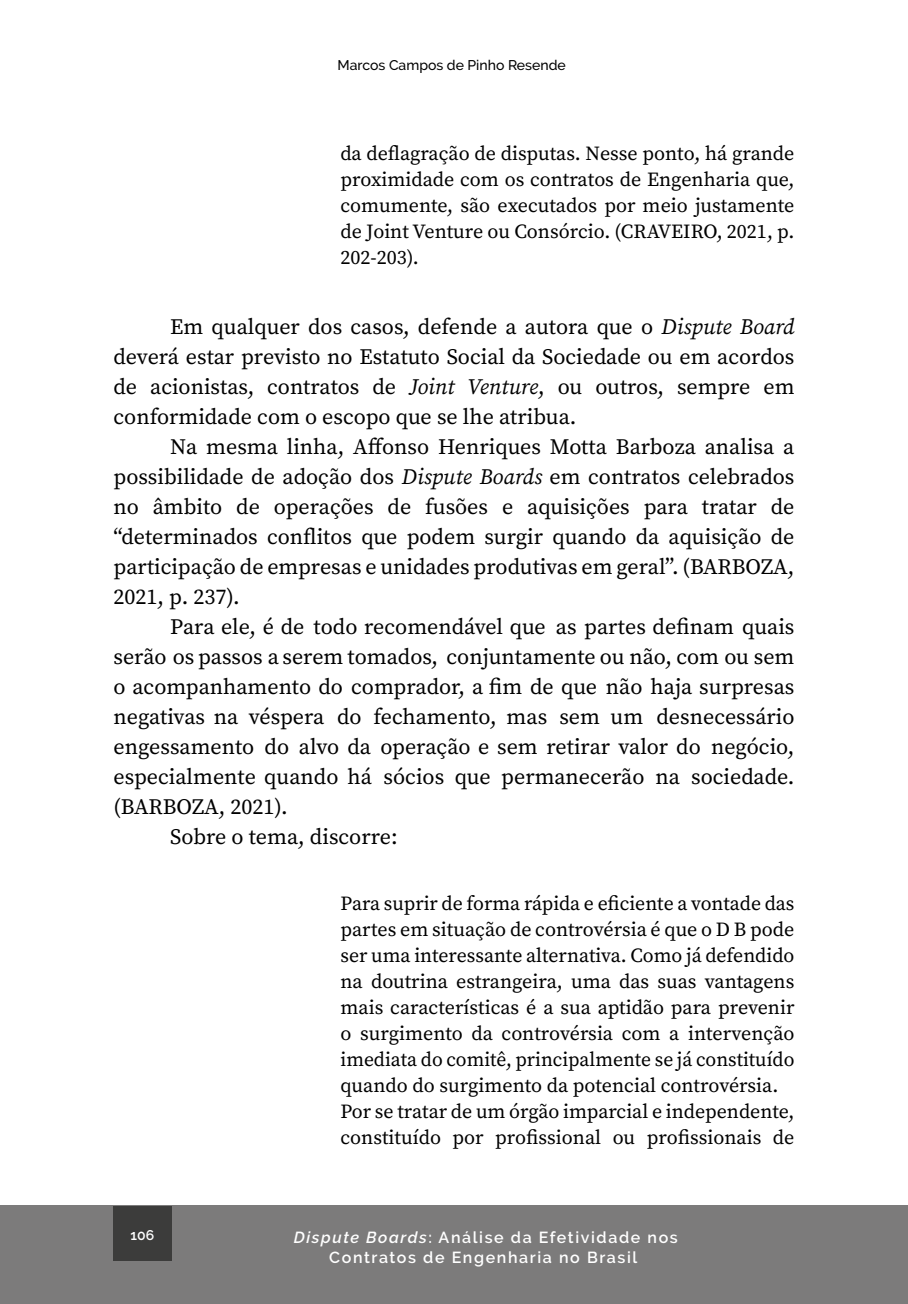
<style>
.page{position:relative;width:908px;height:1304px;background:#fff}
.page>*{position:absolute;margin:0;border:0;box-sizing:border-box;transform-origin:0 0}
.t1{font:22px/30px "Source Serif Pro";color:#000;text-align:justify}
.t2{font:20px/26px "Source Serif Pro";color:#000;text-align:justify}
.t3{font:600 16px/20px "Raleway";letter-spacing:.1em;color:#fff;text-align:center}
.t4{font:500 14px "Raleway";color:#000}
.t5{font:600 14px "Raleway";color:#fff}
.s1{font-style:italic}
</style>
<div class="page">
<div style="left:0;top:1205px;width:907px;height:99px;background:#7c7b7b"></div>
<div style="left:113px;top:1206px;width:58px;height:54px;background:#3c3c3b"></div>
<p class="t4" style="left:337px;top:57px;width:229px">Marcos Campos de Pinho Resende</p>
<p class="t2" style="left:340px;top:140px;width:455px">da deflagração de disputas. Nesse ponto, há grande proximidade com os contratos de Engenharia que, comumente, são executados por meio justamente de Joint Venture ou Consórcio. (CRAVEIRO, 2021, p.<br>202-203).</p>
<p class="t1" style="left:113px;top:311px;width:682px;text-indent:57px">Em qualquer dos casos, defende a autora que o <span class="s1">Dispute Board </span>deverá estar previsto no Estatuto Social da Sociedade ou em acordos de acionistas, contratos de <span class="s1">Joint Venture</span>, ou outros, sempre em conformidade com o escopo que se lhe atribua.</p>
<p class="t1" style="left:113px;top:431px;width:682px;text-indent:57px">Na mesma linha, Affonso Henriques Motta Barboza analisa a possibilidade de adoção dos <span class="s1">Dispute Boards</span> em contratos celebrados no âmbito de operações de fusões e aquisições para tratar de “determinados conflitos que podem surgir quando da aquisição de participação de empresas e unidades produtivas em geral”. (BARBOZA, 2021, p. 237).</p>
<p class="t1" style="left:170px;top:612px;width:625px">Para ele, é de todo recomendável que as partes definam quais</p>
<p class="t1" style="left:113px;top:642px;width:682px">serão os passos a serem tomados, conjuntamente ou não, com ou sem</p>
<p class="t1" style="left:113px;top:672px;width:682px">o acompanhamento do comprador, a fim de que não haja surpresas</p>
<p class="t1" style="left:113px;top:702px;width:682px">negativas na véspera do fechamento, mas sem um desnecessário</p>
<p class="t1" style="left:113px;top:732px;width:682px">engessamento do alvo da operação e sem retirar valor do negócio,</p>
<p class="t1" style="left:113px;top:762px;width:682px">especialmente quando há sócios que permanecerão na sociedade.</p>
<p class="t1" style="left:113px;top:792px;width:176px">(BARBOZA, 2021).</p>
<p class="t1" style="left:170px;top:822px;width:229px">Sobre o tema, discorre:</p>
<p class="t2" style="left:340px;top:890px;width:455px;text-align:left">Para suprir de forma rápida e eficiente a vontade das partes em situação de controvérsia é que o D B pode ser uma interessante alternativa. Como já defendido na doutrina estrangeira, uma das suas vantagens mais características é a sua aptidão para prevenir o surgimento da controvérsia com a intervenção imediata do comitê, principalmente se já constituído quando do surgimento da potencial controvérsia.<br>Por se tratar de um órgão imparcial e independente, constituído por profissional ou profissionais de</p>
<p class="t5" style="left:130px;top:1227px;width:25px">106</p>
<p class="t3" style="left:293px;top:1227px;width:385px"><span class="s1">Dispute Boards</span>: Análise da Efetividade nos<br>Contratos de Engenharia no Brasil</p>
</div>
